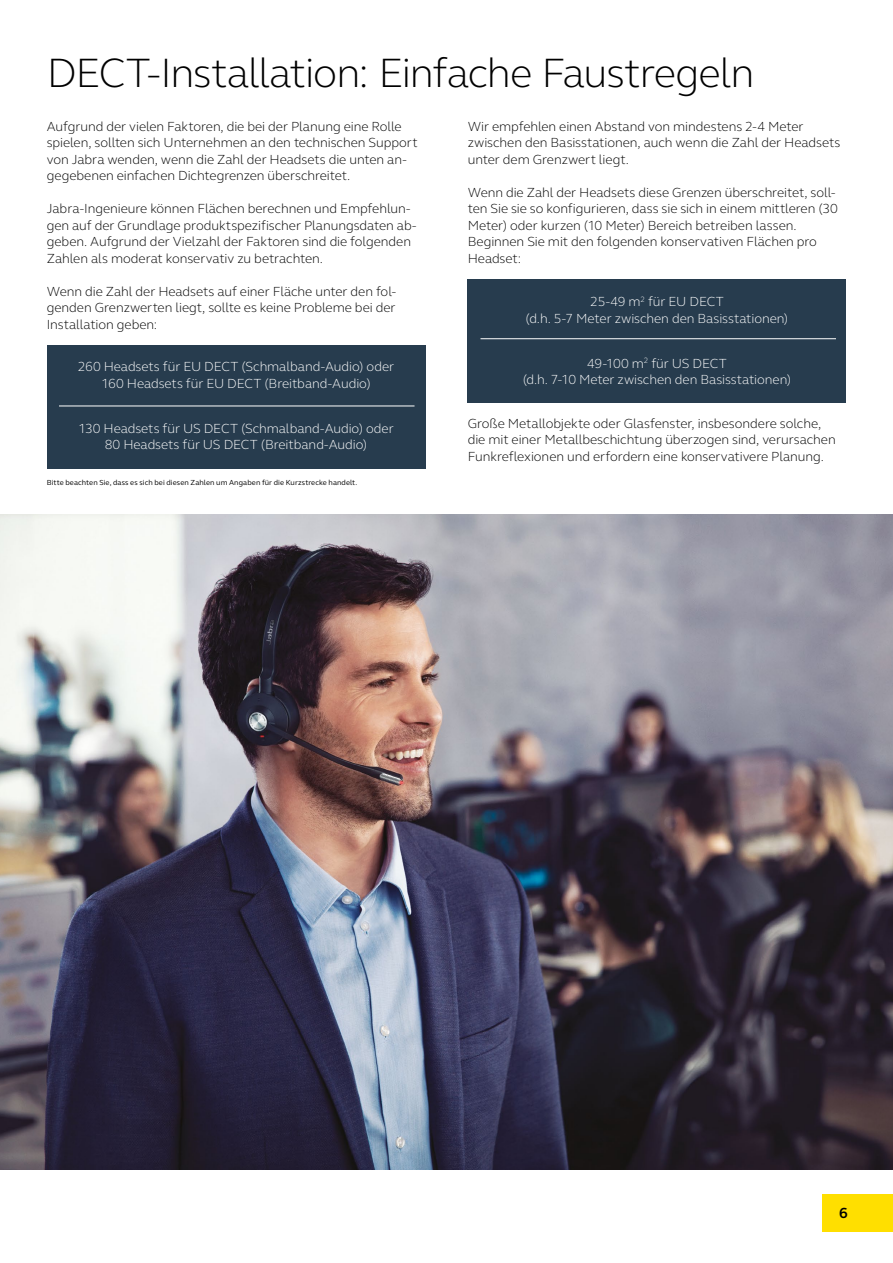
<style>
.page{position:relative;width:893px;height:1263px;background:#fff}
.page>*{position:absolute;margin:0;border:0;box-sizing:border-box;transform-origin:0 0}
.t1{font:300 42px "GN Elliot";letter-spacing:-.025em;color:#000}
.t2{font:700 15px "GN Elliot";color:#000}
.t3{font:300 13.5px/16.5px "GN Elliot";letter-spacing:-.005em;color:#000}
.t4{font:300 13.5px/16.5px "GN Elliot";letter-spacing:-.005em;color:#fff;text-align:center}
.t5{font:7.5px "GN Elliot";letter-spacing:.01em;color:#000}
</style>
<div class="page">
<div style="left:822px;top:1194px;width:71px;height:37px;background:#ffdf00"></div>
<div style="left:468px;top:279px;width:378px;height:123px;background:#273c4e"></div>
<hr style="left:480px;top:338px;width:356px;height:1px;background:#fff">
<div style="left:47px;top:345px;width:378px;height:124px;background:#273c4e"></div>
<hr style="left:59px;top:406px;width:355px;height:1px;background:#fff">
<img style="left:0;top:514px;width:893px;height:655px">
<p class="t1" style="left:47px;top:44px;width:709px">DECT-Installation: Einfache Faustregeln</p>
<p class="t3" style="left:47px;top:118px;width:372px">Aufgrund der vielen Faktoren, die bei der Planung eine Rolle spielen, sollten sich Unternehmen an den technischen Support von Jabra wenden, wenn die Zahl der Headsets die unten an&shy;gegebenen einfachen Dichtegrenzen überschreitet.</p>
<p class="t3" style="left:47px;top:200px;width:371px">Jabra-Ingenieure können Flächen berechnen und Empfehlun&shy;gen auf der Grundlage produktspezifischer Planungsdaten ab&shy;geben. Aufgrund der Vielzahl der Faktoren sind die folgenden Zahlen als moderat konservativ zu betrachten.</p>
<p class="t3" style="left:47px;top:283px;width:351px;text-align:justify">Wenn die Zahl der Headsets auf einer Fläche unter den fol&shy;genden Grenzwerten liegt, sollte es keine Probleme bei der Installation geben:</p>
<p class="t4" style="left:78px;top:358px;width:318px">260 Headsets für EU DECT (Schmalband-Audio) oder<br>160 Headsets für EU DECT (Breitband-Audio)</p>
<p class="t4" style="left:78px;top:419px;width:317px">130 Headsets für US DECT (Schmalband-Audio) oder<br>80 Headsets für US DECT (Breitband-Audio)</p>
<p class="t5" style="left:47px;top:478px;width:312px">Bitte beachten Sie, dass es sich bei diesen Zahlen um Angaben für die Kurzstrecke handelt.</p>
<p class="t3" style="left:468px;top:118px;width:374px">Wir empfehlen einen Abstand von mindestens 2-4 Meter zwischen den Basisstationen, auch wenn die Zahl der Headsets unter dem Grenzwert liegt.</p>
<p class="t3" style="left:468px;top:184px;width:372px">Wenn die Zahl der Headsets diese Grenzen überschreitet, soll&shy;ten Sie sie so konfigurieren, dass sie sich in einem mittleren (30<br>Meter) oder kurzen (10 Meter) Bereich betreiben lassen.</p>
<p class="t3" style="left:468px;top:233px;width:351px">Beginnen Sie mit den folgenden konservativen Flächen pro<br>Headset:</p>
<p class="t4" style="left:525px;top:293px;width:264px">25-49 m<sup>2</sup> für EU DECT<br>(d.h. 5-7 Meter zwischen den Basisstationen)</p>
<p class="t4" style="left:523px;top:354px;width:270px">49-100 m<sup>2</sup> für US DECT<br>(d.h. 7-10 Meter zwischen den Basisstationen)</p>
<p class="t3" style="left:468px;top:415px;width:370px">Große Metallobjekte oder Glasfenster, insbesondere solche, die mit einer Metallbeschichtung überzogen sind, verursachen<br>Funkreflexionen und erfordern eine konservativere Planung.</p>
<p class="t2" style="left:839px;top:1203px;width:10px">6</p>
</div>
